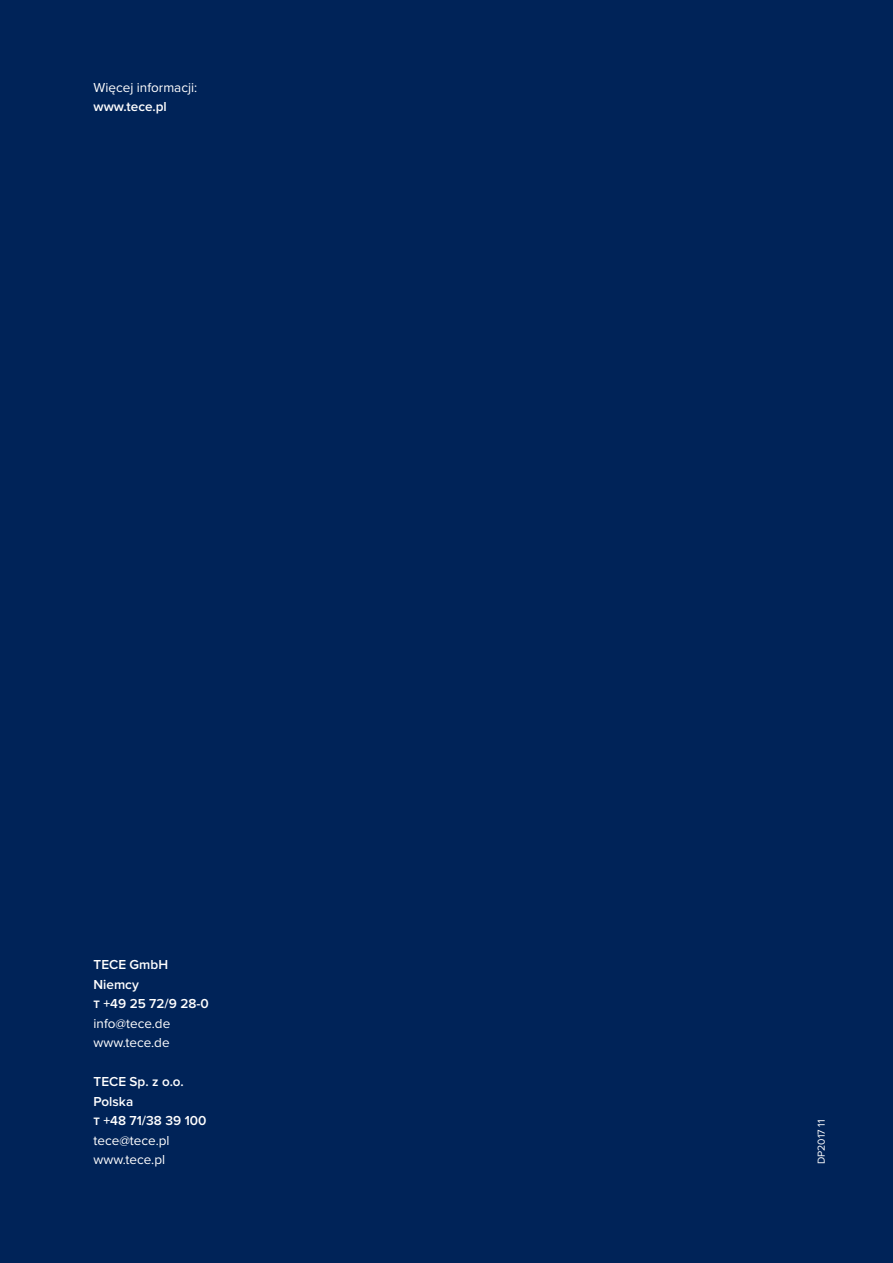
<style>
.page{position:relative;width:893px;height:1263px;background:#002358}
.page>*{position:absolute;margin:0;border:0;box-sizing:border-box;transform-origin:0 0}
.t1{font:600 13.5px/19.5px "Proxima Nova";color:#fff}
.t2{font:13.5px/19.5px "Proxima Nova";color:#fff}
.t3{font:10.5px "Proxima Nova";color:#fff}
</style>
<div class="page">
<p class="t2" style="left:94px;top:77px;width:105px">Więcej informacji:</p>
<p class="t1" style="left:94px;top:97px;width:75px">www.tece.pl</p>
<p class="t1" style="left:94px;top:955px;width:117px">TECE GmbH<br>Niemcy<br>T +49 25 72/9 28-0</p>
<p class="t2" style="left:94px;top:1013px;width:78px">info@tece.de www.tece.de</p>
<p class="t1" style="left:94px;top:1072px;width:114px">TECE Sp. z o.o.<br>Polska<br>T +48 71/38 39 100</p>
<p class="t2" style="left:94px;top:1130px;width:78px">tece@tece.pl www.tece.pl</p>
<p class="t3" style="left:814px;top:1164px;width:46px;rotate:-90deg">DP2017 11</p>
</div>
